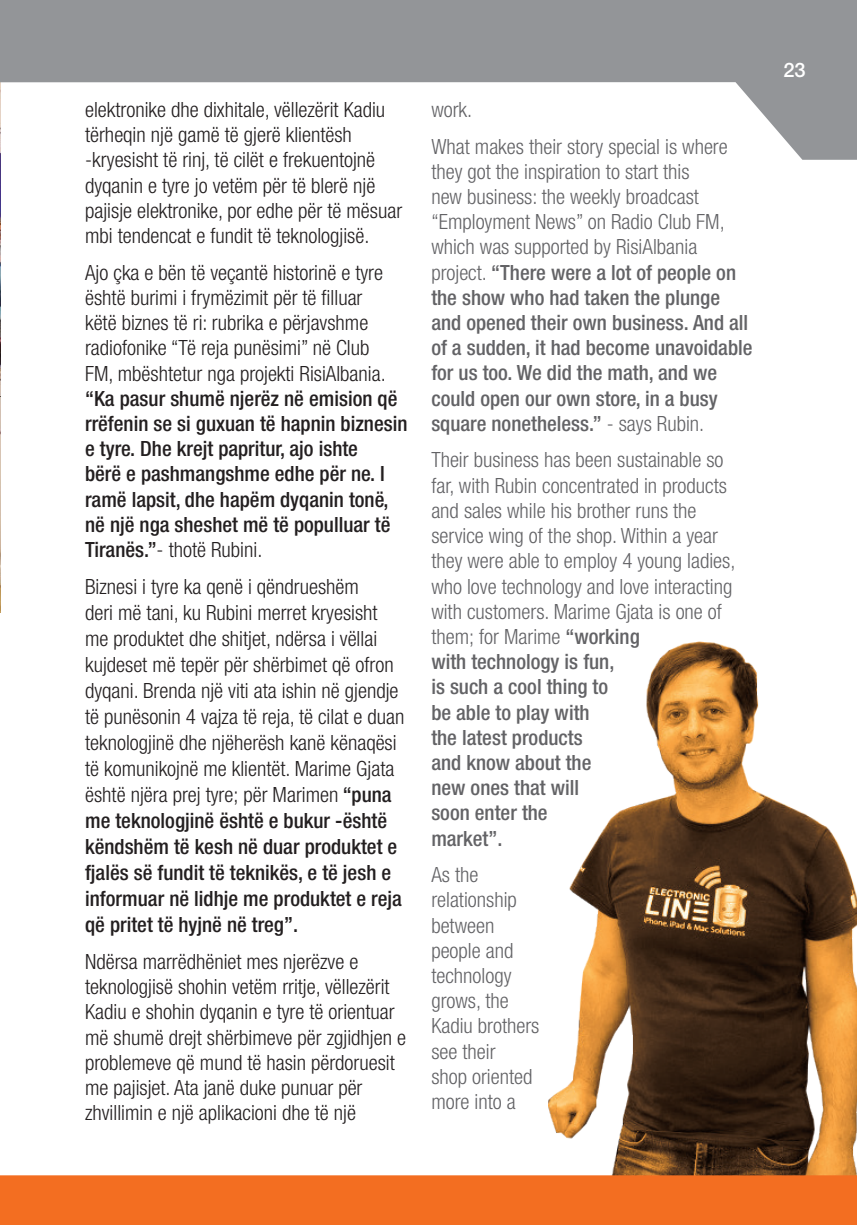
<style>
.page{position:relative;width:857px;height:1225px;background:#fff}
.page>*{position:absolute;margin:0;border:0;box-sizing:border-box;transform-origin:0 0}
.t1{font:300 condensed 21px/25.2px "Helvetica Neue LT Std";color:#231f20}
.t2{font:300 condensed 21px/25.2px "Helvetica Neue LT Std";color:#636366}
.t3{font:500 condensed 21px/25.2px "Helvetica Neue LT Std";color:#636366}
.t4{font:500 condensed 21px/25.2px "Helvetica Neue LT Std";color:#231f20}
.t5{font:500 20px "Helvetica Neue LT Std";color:#fff}
.s1{font-weight:300}
.s2{font-weight:500}
</style>
<div class="page">
<img style="left:0;top:160px;width:1px;height:452px">
<img style="left:569px;top:641px;width:287px;height:424px">
<svg style="left:0;top:1065px;width:856px;height:160px"></svg>
<svg style="left:0;top:0;width:856px;height:160px;fill:#939598"></svg>
<p class="t1" style="left:85px;top:97px;width:318px">elektronike dhe dixhitale, vëllezërit Kadiu tërheqin një gamë të gjerë klientësh -kryesisht të rinj, të cilët e frekuentojnë dyqanin e tyre jo vetëm për të blerë një pajisje elektronike, por edhe për të mësuar mbi tendencat e fundit të teknologjisë.</p>
<p class="t1" style="left:85px;top:259px;width:302px">Ajo çka e bën të veçantë historinë e tyre është burimi i frymëzimit për të filluar këtë biznes të ri: rubrika e përjavshme radiofonike “Të reja punësimi” në Club FM, mbështetur nga projekti RisiAlbania.</p>
<p class="t4" style="left:85px;top:385px;width:324px">“Ka pasur shumë njerëz në emision që rrëfenin se si guxuan të hapnin biznesin e tyre. Dhe krejt papritur, ajo ishte<br>bërë e pashmangshme edhe për ne. I ramë lapsit, dhe hapëm dyqanin tonë, në një nga sheshet më të populluar të Tiranës.”<span class="s1">- thotë Rubini.</span></p>
<p class="t1" style="left:85px;top:574px;width:320px;line-height:26px">Biznesi i tyre ka qenë i qëndrueshëm<br>deri më tani, ku Rubini merret kryesisht me produktet dhe shitjet, ndërsa i vëllai kujdeset më tepër për shërbimet që ofron dyqani. Brenda një viti ata ishin në gjendje të punësonin 4 vajza të reja, të cilat e duan teknologjinë dhe njëherësh kanë kënaqësi të komunikojnë me klientët. Marime Gjata është njëra prej tyre; për Marimen <span class="s2">“puna me teknologjinë është e bukur -është këndshëm të kesh në duar produktet e fjalës së fundit të teknikës, e të jesh e informuar në lidhje me produktet e reja që pritet të hyjnë në treg”.</span></p>
<p class="t1" style="left:85px;top:948px;width:322px">Ndërsa marrëdhëniet mes njerëzve e teknologjisë shohin vetëm rritje, vëllezërit Kadiu e shohin dyqanin e tyre të orientuar më shumë drejt shërbimeve për zgjidhjen e problemeve që mund të hasin përdoruesit me pajisjet. Ata janë duke punuar për zhvillimin e një aplikacioni dhe të një</p>
<p class="t2" style="left:431px;top:91px;width:298px;line-height:36.6px">work.<br>What makes their story special is where</p>
<p class="t3" style="left:431px;top:158px;width:322px"><span class="s1">they got the inspiration to start this<br>new business: the weekly broadcast “Employment News” on Radio Club FM, which was supported by RisiAlbania project.</span> “There were a lot of people on the show who had taken the plunge and opened their own business. And all of a sudden, it had become unavoidable for us too. We did the math, and we could open our own store, in a busy square nonetheless.” <span class="s1">- says Rubin.</span></p>
<p class="t2" style="left:431px;top:447px;width:305px">Their business has been sustainable so far, with Rubin concentrated in products and sales while his brother runs the service wing of the shop. Within a year they were able to employ 4 young ladies, who love technology and love interacting with customers. Marime Gjata is one of them; for Marime <span class="s2">“working<br>with technology is fun,<br>is such a cool thing to<br>be able to play with<br>the latest products<br>and know about the<br>new ones that will<br>soon enter the<br>market”.</span></p>
<p class="t2" style="left:431px;top:862px;width:110px">As the relationship between people and technology grows, the<br>Kadiu brothers see their<br>shop oriented more into a</p>
<p class="t5" style="left:783px;top:58px;width:24px">23</p>
</div>
